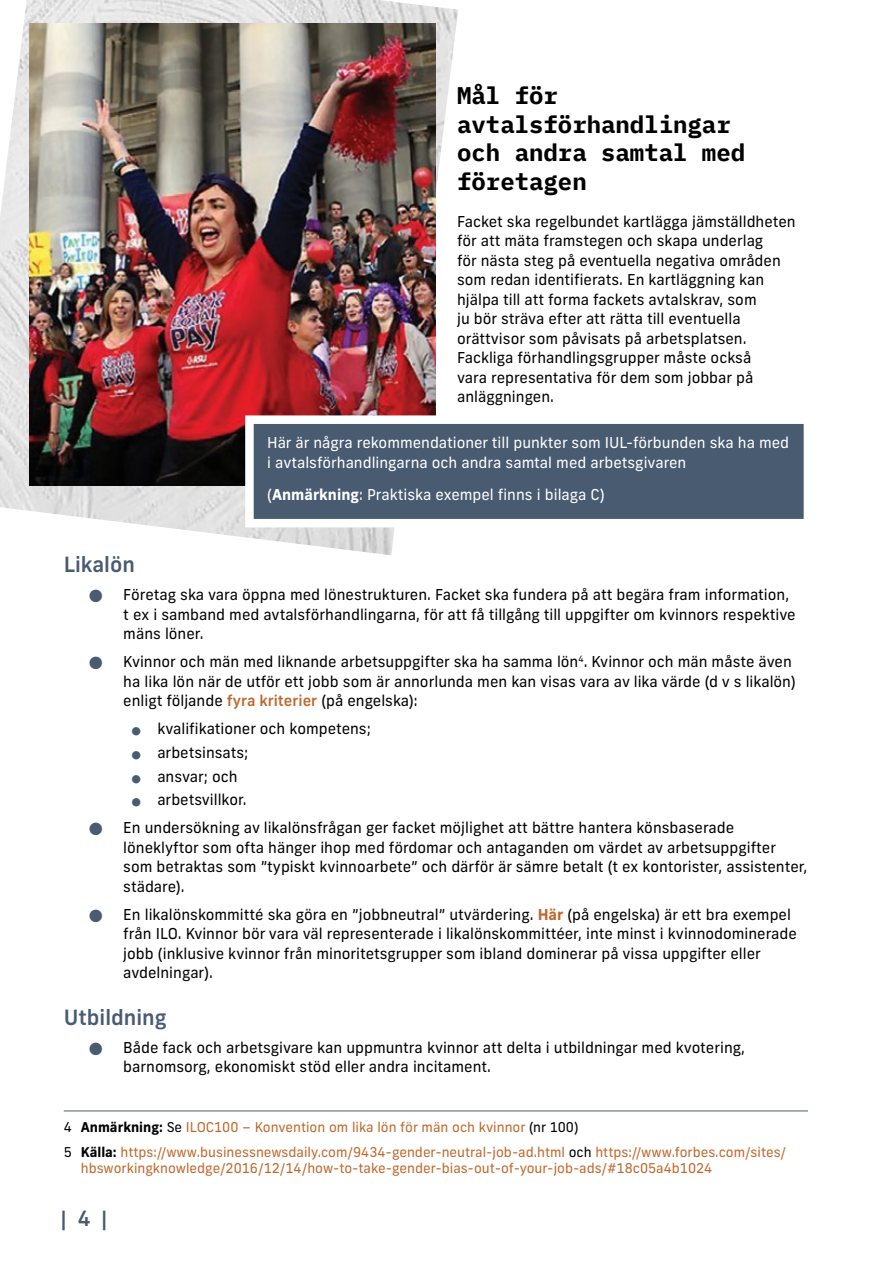
<style>
.page{position:relative;width:893px;height:1263px;background:#fff}
.page>*{position:absolute;margin:0;border:0;box-sizing:border-box;transform-origin:0 0}
.t1{font:700 24px/28.8px "IBM Plex Mono";color:#000}
.t2{font:500 21px "Frank New";color:#485b71}
.t3{font:15px/19.5px "Frank New";color:#000}
.t4{font:15px/19.5px "Frank New";color:#fff}
.t5{font:13.5px/24.8px "Frank New";color:#bf682c}
.s1{font-weight:700}
.s2{color:#485b71}
.s3{font-weight:500;color:#bf682c}
.s4{font-weight:700;color:#bf682c}
.s5{color:#000}
.s6{font-weight:700;color:#000}
</style>
<div class="page">
<img style="left:0;top:0;width:458px;height:555px">
<img style="left:30px;top:23px;width:406px;height:462px">
<hr style="left:64px;top:1111px;width:744px;height:1px;background:#485b71">
<div style="left:245px;top:415px;width:567px;height:112px;background:#485b71;border:9px solid #fff"></div>
<h1 class="t1" style="left:457px;top:79px;width:290px">Mål för avtalsförhandlingar och andra samtal med företagen</h1>
<p class="t3" style="left:457px;top:211px;width:340px">Facket ska regelbundet kartlägga jämställdheten för att mäta framstegen och skapa underlag<br>för nästa steg på eventuella negativa områden som redan identifierats. En kartläggning kan hjälpa till att forma fackets avtalskrav, som<br>ju bör sträva efter att rätta till eventuella orättvisor som påvisats på arbetsplatsen.<br>Fackliga förhandlingsgrupper måste också<br>vara representativa för dem som jobbar på anläggningen.</p>
<p class="t4" style="left:267px;top:433px;width:524px">Här är några rekommendationer till punkter som IUL-förbunden ska ha med i avtalsförhandlingarna och andra samtal med arbetsgivaren</p>
<p class="t4" style="left:267px;top:485px;width:339px">(<span class="s1">Anmärkning</span>: Praktiska exempel finns i bilaga C)</p>
<h2 class="t2" style="left:64px;top:551px;width:73px">Likalön</h2>
<p class="t3" style="left:123px;top:585px;width:674px;text-indent:-34px"><span class="s2">●</span> Företag ska vara öppna med lönestrukturen. Facket ska fundera på att begära fram information, t ex i samband med avtalsförhandlingarna, för att få tillgång till uppgifter om kvinnors respektive mäns löner.</p>
<p class="t3" style="left:123px;top:652px;width:674px;text-indent:-34px"><span class="s2">●</span> Kvinnor och män med liknande arbetsuppgifter ska ha samma lön<sup>4</sup>. Kvinnor och män måste även ha lika lön när de utför ett jobb som är annorlunda men kan visas vara av lika värde (d v s likalön) enligt följande <span class="s3">fyra kriterier</span> (på engelska):</p>
<p class="t3" style="left:132px;top:719px;width:241px"><span class="s2">●</span> kvalifikationer och kompetens;</p>
<p class="t3" style="left:132px;top:742px;width:118px"><span class="s2">●</span> arbetsinsats;</p>
<p class="t3" style="left:132px;top:766px;width:107px"><span class="s2">●</span> ansvar; och</p>
<p class="t3" style="left:132px;top:790px;width:116px"><span class="s2">●</span> arbetsvillkor.</p>
<p class="t3" style="left:123px;top:818px;width:686px;text-indent:-34px"><span class="s2">●</span> En undersökning av likalönsfrågan ger facket möjlighet att bättre hantera könsbaserade löneklyftor som ofta hänger ihop med fördomar och antaganden om värdet av arbetsuppgifter som betraktas som ”typiskt kvinnoarbete” och därför är sämre betalt (t ex kontorister, assistenter, städare).</p>
<p class="t3" style="left:123px;top:904px;width:675px;text-indent:-34px"><span class="s2">●</span> En likalönskommitté ska göra en ”jobbneutral” utvärdering. <span class="s4">Här</span> (på engelska) är ett bra exempel från ILO. Kvinnor bör vara väl representerade i likalönskommittéer, inte minst i kvinnodominerade jobb (inklusive kvinnor från minoritetsgrupper som ibland dominerar på vissa uppgifter eller avdelningar).</p>
<h2 class="t2" style="left:64px;top:1004px;width:104px">Utbildning</h2>
<p class="t3" style="left:123px;top:1037px;width:623px;text-indent:-34px"><span class="s2">●</span> Både fack och arbetsgivare kan uppmuntra kvinnor att delta i utbildningar med kvotering, barnomsorg, ekonomiskt stöd eller andra incitament.</p>
<p class="t5" style="left:64px;top:1115px;width:724px"><span class="s5">4</span> <span class="s6">Anmärkning:</span> <span class="s5">Se</span> ILOC100 – Konvention om lika lön för män och kvinnor <span class="s5">(nr 100)<br>5</span> <span class="s6">Källa:</span> https://www.businessnewsdaily.com/9434-gender-neutral-job-ad.html <span class="s5">och</span> https://www.forbes.com/sites/</p>
<p class="t5" style="left:81px;top:1156px;width:633px">hbsworkingknowledge/2016/12/14/how-to-take-gender-bias-out-of-your-job-ads/#18c05a4b1024</p>
<h2 class="t2" style="left:61px;top:1205px;width:48px">| 4 |</h2>
</div>
